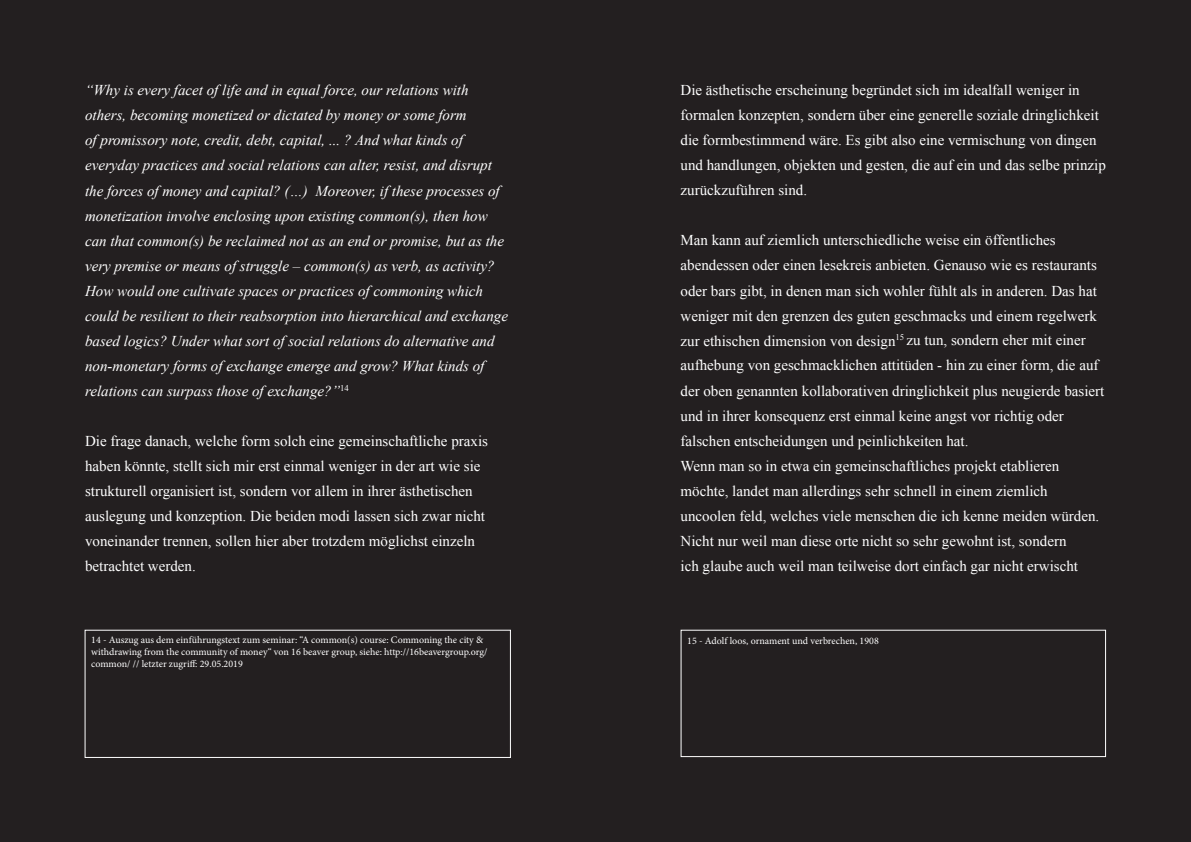
<style>
.page{position:relative;width:1191px;height:842px;background:#fff}
.page>*{position:absolute;margin:0;border:0;box-sizing:border-box;transform-origin:0 0}
.t1{font:15px/25px "Times New Roman";color:#fff}
.t2{font:italic 15px/25px "Times New Roman";color:#fff}
.t3{font:10px/12px "Minion Pro";color:#fff}
</style>
<div class="page">
<div style="left:0;top:0;width:595px;height:842px;background:#231f20"></div>
<div style="left:587px;top:0;width:604px;height:842px;background:#231f20"></div>
<div style="left:85px;top:630px;width:426px;height:128px;border:1px solid #fff"></div>
<div style="left:680px;top:630px;width:426px;height:127px;border:1px solid #fff"></div>
<p class="t2" style="left:85px;top:78px;width:424px">“Why is every facet of life and in equal force, our relations with others, becoming monetized or dictated by money or some form<br>of promissory note, credit, debt, capital, ... ? And what kinds of everyday practices and social relations can alter, resist, and disrupt the forces of money and capital? (…) Moreover, if these processes of monetization involve enclosing upon existing common(s), then how can that common(s) be reclaimed not as an end or promise, but as the very premise or means of struggle – common(s) as verb, as activity?<br>How would one cultivate spaces or practices of commoning which could be resilient to their reabsorption into hierarchical and exchange based logics? Under what sort of social relations do alternative and non-monetary forms of exchange emerge and grow? What kinds of relations can surpass those of exchange?”<sup>14</sup></p>
<p class="t1" style="left:85px;top:428px;width:404px">Die frage danach, welche form solch eine gemeinschaftliche praxis haben könnte, stellt sich mir erst einmal weniger in der art wie sie strukturell organisiert ist, sondern vor allem in ihrer ästhetischen auslegung und konzeption. Die beiden modi lassen sich zwar nicht voneinander trennen, sollen hier aber trotzdem möglichst einzeln betrachtet werden.</p>
<p class="t1" style="left:680px;top:78px;width:427px">Die ästhetische erscheinung begründet sich im idealfall weniger in formalen konzepten, sondern über eine generelle soziale dringlichkeit die formbestimmend wäre. Es gibt also eine vermischung von dingen und handlungen, objekten und gesten, die auf ein und das selbe prinzip zurückzuführen sind.</p>
<p class="t1" style="left:680px;top:228px;width:425px">Man kann auf ziemlich unterschiedliche weise ein öffentliches abendessen oder einen lesekreis anbieten. Genauso wie es restaurants oder bars gibt, in denen man sich wohler fühlt als in anderen. Das hat weniger mit den grenzen des guten geschmacks und einem regelwerk zur ethischen dimension von design<sup>15</sup> zu tun, sondern eher mit einer aufhebung von geschmacklichen attitüden - hin zu einer form, die auf der oben genannten kollaborativen dringlichkeit plus neugierde basiert und in ihrer konsequenz erst einmal keine angst vor richtig oder falschen entscheidungen und peinlichkeiten hat.<br>Wenn man so in etwa ein gemeinschaftliches projekt etablieren möchte, landet man allerdings sehr schnell in einem ziemlich uncoolen feld, welches viele menschen die ich kenne meiden würden.<br>Nicht nur weil man diese orte nicht so sehr gewohnt ist, sondern<br>ich glaube auch weil man teilweise dort einfach gar nicht erwischt</p>
<p class="t3" style="left:91px;top:633px;width:398px">14 - Auszug aus dem einführungstext zum seminar: “A common(s) course: Commoning the city &amp; withdrawing from the community of money“ von 16 beaver group, siehe: http://16beavergroup.org/ common/ // letzter zugriff: 29.05.2019</p>
<p class="t3" style="left:687px;top:634px;width:193px">15 - Adolf loos, ornament und verbrechen, 1908</p>
</div>
